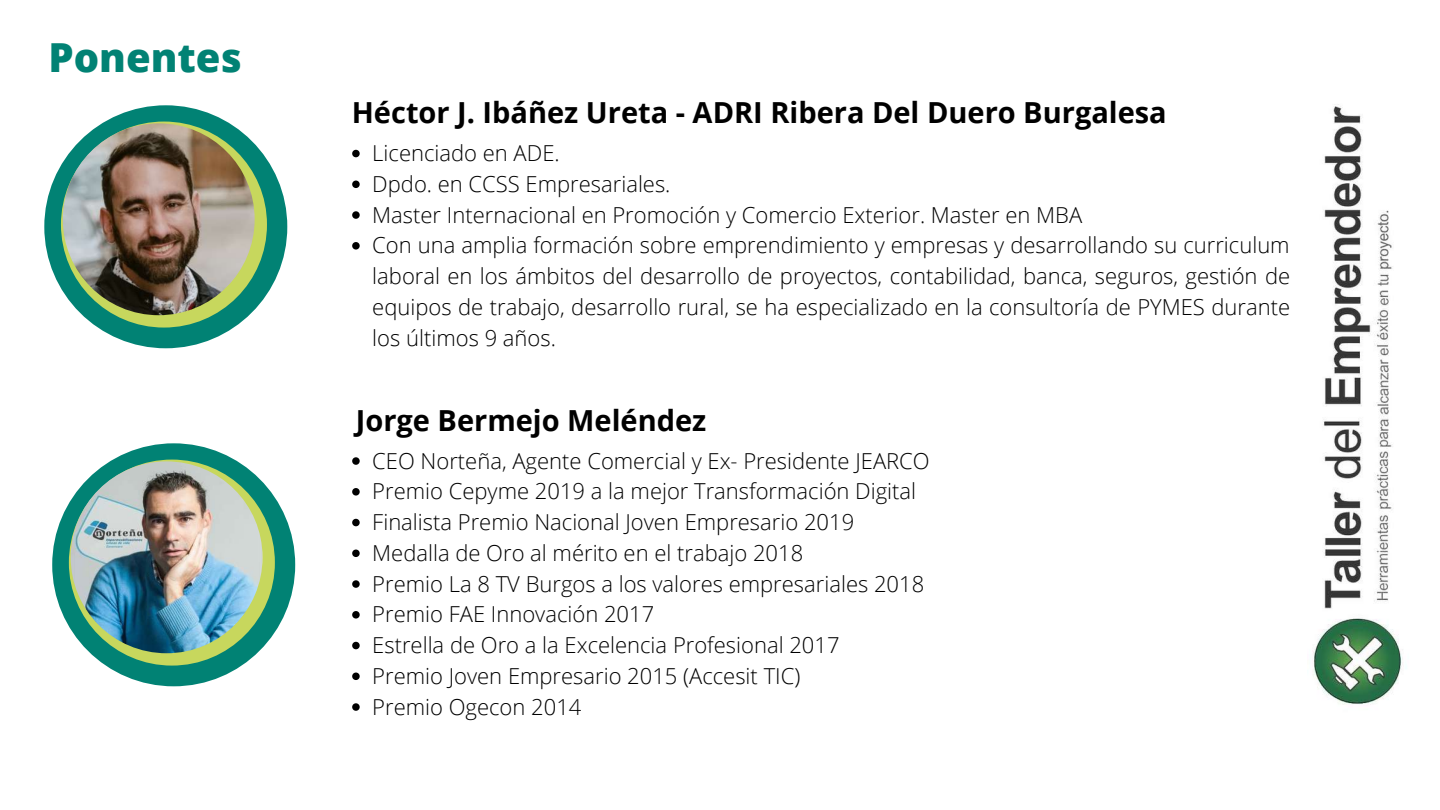
<style>
.page{position:relative;width:1440px;height:810px;background:#fff}
.page>*{position:absolute;margin:0;border:0;box-sizing:border-box;transform-origin:0 0}
.t1{font:800 40px "Open Sans";color:#018274}
.t2{font:700 29px "Open Sans";color:#000}
.t3{font:300 22px/30.8px "Open Sans";color:#000}
</style>
<div class="page">
<img style="left:1313px;top:104px;width:90px;height:601px">
<div style="left:44px;top:105px;width:243px;height:243px;background:#018274;border-radius:50%"></div>
<div style="left:61px;top:122px;width:206px;height:206px;background:#c7d75d;border-radius:50%"></div>
<img style="left:63px;top:123px;width:192px;height:192px;border-radius:50%">
<svg style="left:352px;top:150px;width:8px;height:7px"></svg>
<svg style="left:352px;top:181px;width:8px;height:7px"></svg>
<svg style="left:352px;top:211px;width:8px;height:8px"></svg>
<svg style="left:352px;top:242px;width:8px;height:8px"></svg>
<svg style="left:352px;top:457px;width:8px;height:8px"></svg>
<svg style="left:352px;top:488px;width:8px;height:8px"></svg>
<svg style="left:352px;top:519px;width:8px;height:7px"></svg>
<svg style="left:352px;top:550px;width:8px;height:7px"></svg>
<svg style="left:352px;top:580px;width:8px;height:8px"></svg>
<svg style="left:352px;top:611px;width:8px;height:8px"></svg>
<svg style="left:352px;top:642px;width:8px;height:7px"></svg>
<svg style="left:352px;top:673px;width:8px;height:7px"></svg>
<svg style="left:352px;top:703px;width:8px;height:8px"></svg>
<div style="left:52px;top:443px;width:243px;height:243px;background:#018274;border-radius:50%"></div>
<div style="left:69px;top:460px;width:206px;height:206px;background:#c7d75d;border-radius:50%"></div>
<img style="left:71px;top:461px;width:192px;height:192px;border-radius:50%">
<h1 class="t1" style="left:48px;top:30px;width:195px">Ponentes</h1>
<h2 class="t2" style="left:352px;top:92px;width:817px">Héctor J. Ibáñez Ureta - ADRI Ribera Del Duero Burgalesa</h2>
<p class="t3" style="left:372px;top:137px;width:919px">Licenciado en ADE.<br>Dpdo. en CCSS Empresariales.<br>Master Internacional en Promoción y Comercio Exterior. Master en MBA<br>Con una amplia formación sobre emprendimiento y empresas y desarrollando su curriculum laboral en los ámbitos del desarrollo de proyectos, contabilidad, banca, seguros, gestión de equipos de trabajo, desarrollo rural, se ha especializado en la consultoría de PYMES durante los últimos 9 años.</p>
<h2 class="t2" style="left:356px;top:400px;width:352px">Jorge Bermejo Meléndez</h2>
<p class="t3" style="left:372px;top:445px;width:559px">CEO Norteña, Agente Comercial y Ex- Presidente JEARCO Premio Cepyme 2019 a la mejor Transformación Digital Finalista Premio Nacional Joven Empresario 2019<br>Medalla de Oro al mérito en el trabajo 2018<br>Premio La 8 TV Burgos a los valores empresariales 2018<br>Premio FAE Innovación 2017<br>Estrella de Oro a la Excelencia Profesional 2017<br>Premio Joven Empresario 2015 (Accesit TIC)<br>Premio Ogecon 2014</p>
</div>
